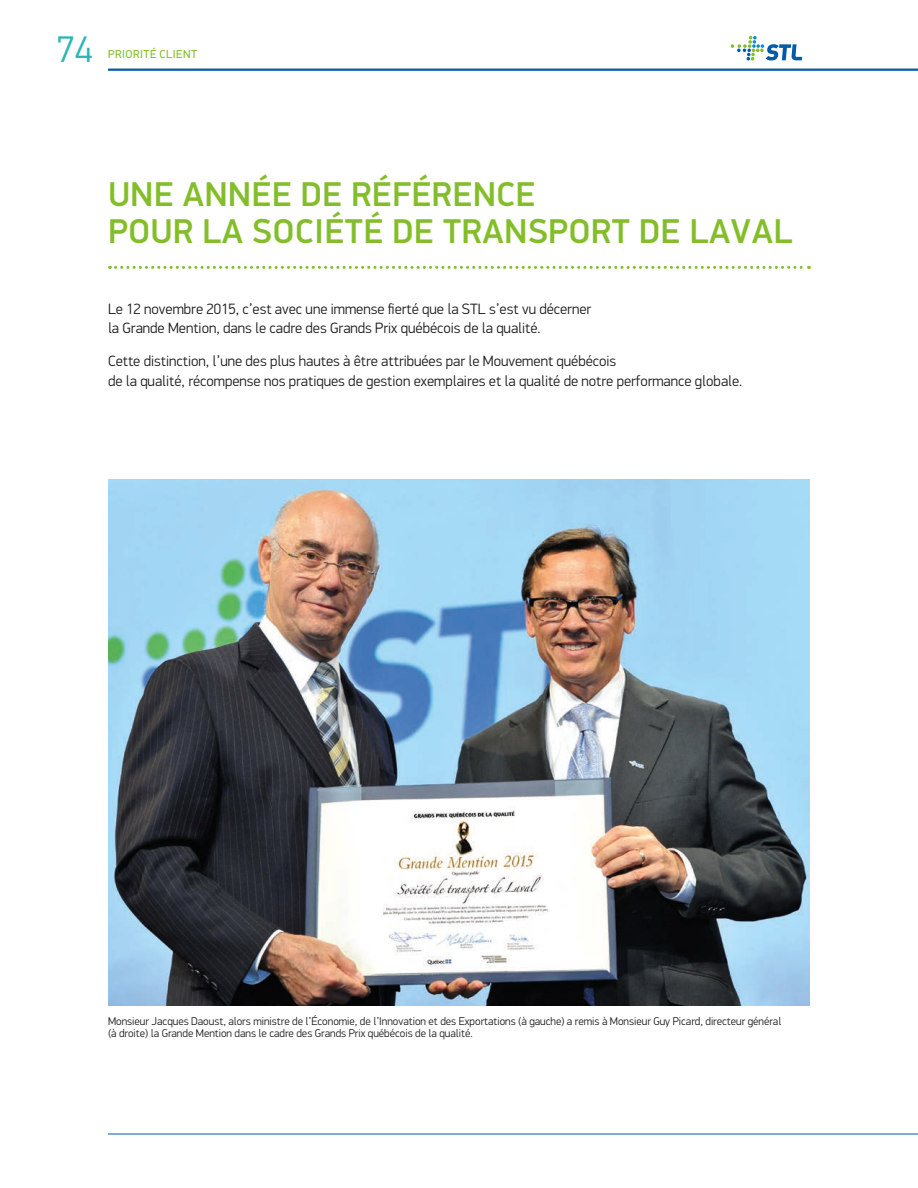
<style>
.page{position:relative;width:918px;height:1188px;background:#fff}
.page>*{position:absolute;margin:0;border:0;box-sizing:border-box;transform-origin:0 0}
.t1{font:300 37.2px "PF Din Display Pro";color:#2bb6b4}
.t2{font:500 34.5px/37.5px "PF Din Display Pro";letter-spacing:.02em;color:#83be2a}
.t3{font:300 15px/19.5px "PF Din Display Pro";color:#1c1b1a}
.t4{font:11.55px "PF Din Display Pro";letter-spacing:.045em;color:#83be2a}
.t5{font:300 11.25px/12px "PF Din Display Pro";color:#1c1b1a}
</style>
<div class="page">
<hr style="left:108px;top:1134px;width:810px;height:1px;background:#005ca8">
<hr style="left:108px;top:69px;width:810px;height:2px;background:#005ca8">
<svg style="left:731px;top:36px;width:71px;height:24px"></svg>
<svg style="left:110px;top:266px;width:699px;height:3px"></svg>
<img style="left:108px;top:479px;width:702px;height:527px">
<h1 class="t1" style="left:57px;top:28px;width:38px">74</h1>
<p class="t4" style="left:108px;top:47px;width:91px">PRIORITÉ CLIENT</p>
<h2 class="t2" style="left:108px;top:176px;width:686px">UNE ANNÉE DE RÉFÉRENCE<br>POUR LA SOCIÉTÉ DE TRANSPORT DE LAVAL</h2>
<p class="t3" style="left:108px;top:299px;width:485px">Le 12 novembre 2015, c’est avec une immense fierté que la STL s’est vu décerner la Grande Mention, dans le cadre des Grands Prix québécois de la qualité.</p>
<p class="t3" style="left:108px;top:352px;width:636px">Cette distinction, l’une des plus hautes à être attribuées par le Mouvement québécois<br>de la qualité, récompense nos pratiques de gestion exemplaires et la qualité de notre performance globale.</p>
<p class="t5" style="left:108px;top:1015px;width:675px">Monsieur Jacques Daoust, alors ministre de l’Économie, de l’Innovation et des Exportations (à gauche) a remis à Monsieur Guy Picard, directeur général (à droite) la Grande Mention dans le cadre des Grands Prix québécois de la qualité.</p>
</div>
